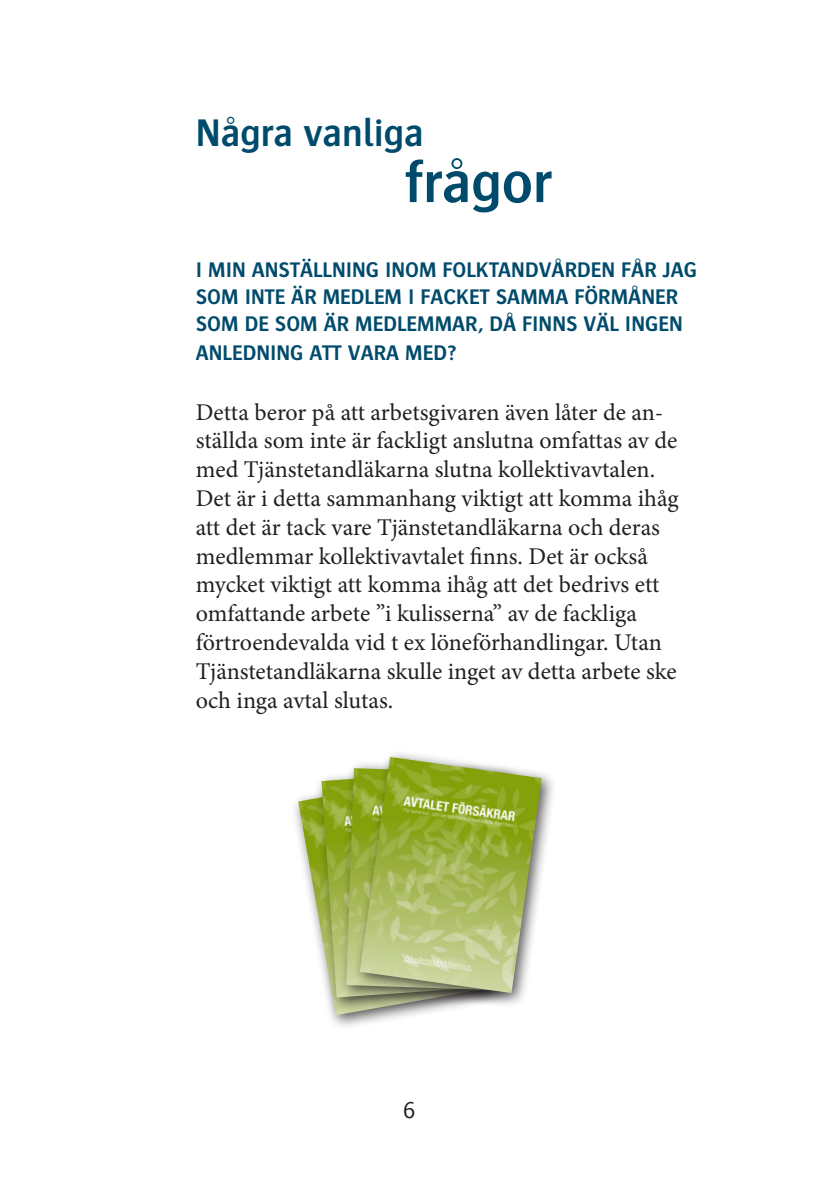
<style>
.page{position:relative;width:840px;height:1191px;background:#fff}
.page>*{position:absolute;margin:0;border:0;box-sizing:border-box;transform-origin:0 0}
.t1{font:600 60px "Bosis";color:#004b6c}
.t2{font:600 40px "Bosis";color:#004b6c}
.t3{font:24px/28.8px "Minion Pro";color:#231f20}
.t4{font:300 24px "Bosis";color:#231f20}
.t5{font:600 22px/27.6px "Bosis";color:#004b6c}
</style>
<div class="page">
<div style="left:291px;top:767px;width:211px;height:263px;background:#231f20;opacity:.75"></div>
<img style="left:298px;top:775px;width:188px;height:240px">
<div style="left:313px;top:762px;width:192px;height:251px;background:#231f20;opacity:.75"></div>
<img style="left:321px;top:770px;width:17px;height:227px">
<div style="left:338px;top:760px;width:184px;height:246px;background:#231f20;opacity:.75"></div>
<img style="left:346px;top:768px;width:6px;height:222px">
<div style="left:352px;top:749px;width:205px;height:259px;background:#231f20;opacity:.75"></div>
<img style="left:359px;top:757px;width:182px;height:236px">
<p class="t2" style="left:196px;top:111px;width:229px">Några vanliga</p>
<p class="t1" style="left:404px;top:150px;width:148px">frågor</p>
<p class="t5" style="left:196px;top:256px;width:502px">I MIN ANSTÄLLNING INOM FOLKTANDVÅRDEN FÅR JAG SOM INTE ÄR MEDLEM I FACKET SAMMA FÖRMÅNER SOM DE SOM ÄR MEDLEMMAR, DÅ FINNS VÄL INGEN ANLEDNING ATT VARA MED?</p>
<p class="t3" style="left:196px;top:397px;width:484px">Detta beror på att arbetsgivaren även låter de an&shy;ställda som inte är fackligt anslutna omfattas av de med Tjänstetandläkarna slutna kollektivavtalen.<br>Det är i detta sammanhang viktigt att komma ihåg att det är tack vare Tjänstetandläkarna och deras medlemmar kollektivavtalet finns. Det är också mycket viktigt att komma ihåg att det bedrivs ett omfattande arbete ”i kulisserna” av de fackliga förtroendevalda vid t ex löneförhandlingar. Utan Tjänstetandläkarna skulle inget av detta arbete ske och inga avtal slutas.</p>
<p class="t4" style="left:403px;top:1097px;width:14px">6</p>
</div>
